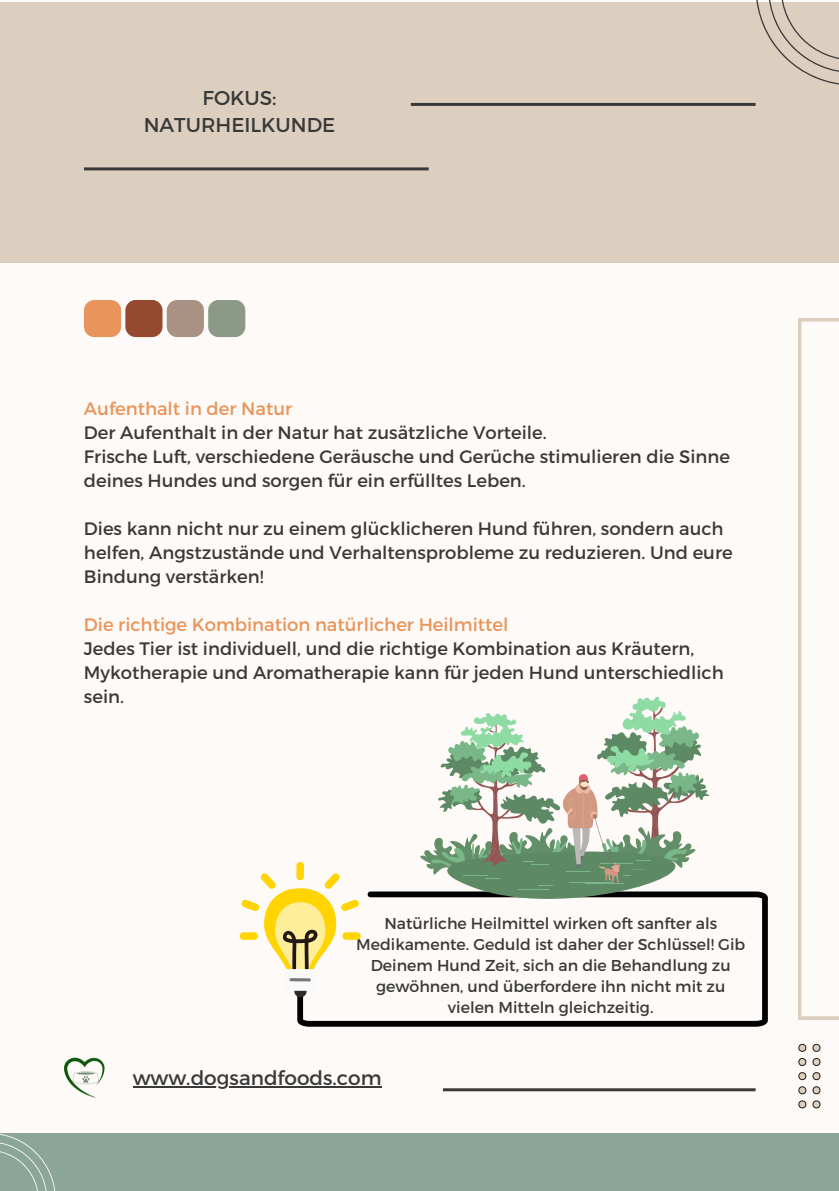
<style>
.page{position:relative;width:839px;height:1191px;background:#fff}
.page>*{position:absolute;margin:0;border:0;box-sizing:border-box;transform-origin:0 0}
.t1{font:20px/27px "Montserrat";color:#393939;text-align:center}
.t2{font:18px/24px "Montserrat";color:#393939}
.t3{font:15.8px/21px "Montserrat";color:#393939;text-align:center}
.s1{color:#e9945a}
</style>
<div class="page">
<div style="left:0;top:0;width:838px;height:1191px;background:#fdfaf7"></div>
<div style="left:0;top:2px;width:838px;height:261px;background:#dccfbf"></div>
<hr style="left:411px;top:103px;width:344px;height:3px;background:#393939">
<hr style="left:84px;top:167px;width:344px;height:3px;background:#393939">
<div style="left:0;top:1133px;width:838px;height:58px;background:#8ba699"></div>
<hr style="left:443px;top:1088px;width:312px;height:3px;background:#393939">
<svg style="left:798px;top:319px;width:40px;height:700px"></svg>
<div style="left:84px;top:300px;width:37px;height:37px;background:#e9945a;border-radius:10px"></div>
<div style="left:125px;top:300px;width:37px;height:37px;background:#95492f;border-radius:10px"></div>
<div style="left:167px;top:300px;width:37px;height:37px;background:#a99284;border-radius:10px"></div>
<div style="left:208px;top:300px;width:37px;height:37px;background:#8b9986;border-radius:10px"></div>
<svg style="left:812px;top:1044px;width:8px;height:8px"></svg>
<svg style="left:812px;top:1058px;width:8px;height:8px"></svg>
<svg style="left:812px;top:1072px;width:8px;height:8px"></svg>
<svg style="left:812px;top:1086px;width:8px;height:8px"></svg>
<svg style="left:812px;top:1101px;width:8px;height:7px"></svg>
<svg style="left:798px;top:1044px;width:8px;height:8px"></svg>
<svg style="left:798px;top:1058px;width:8px;height:8px"></svg>
<svg style="left:798px;top:1072px;width:8px;height:8px"></svg>
<svg style="left:798px;top:1086px;width:8px;height:8px"></svg>
<svg style="left:798px;top:1101px;width:8px;height:7px"></svg>
<svg style="left:0;top:1134px;width:55px;height:57px"></svg>
<svg style="left:756px;top:0;width:82px;height:85px"></svg>
<img style="left:64px;top:1057px;width:41px;height:41px">
<svg style="left:297px;top:891px;width:470px;height:136px"></svg>
<svg style="left:239px;top:862px;width:122px;height:114px"></svg>
<svg style="left:294px;top:991px;width:12px;height:6px"></svg>
<div style="left:284px;top:979px;width:32px;height:12px;background:#f9f9f9;border-radius:5px"></div>
<div style="left:284px;top:969px;width:32px;height:12px;background:#f9f9f9;border-radius:5px"></div>
<hr style="left:289px;top:978px;width:22px;height:3px;background:#787878;border-radius:2px">
<svg style="left:420px;top:696px;width:289px;height:219px"></svg>
<hr style="left:133px;top:1087px;width:248px;height:1px;background:#393939">
<p class="t1" style="left:144px;top:83px;width:193px">FOKUS:<br>NATURHEILKUNDE</p>
<h1 class="t2" style="left:84px;top:395px;width:647px"><span class="s1">Aufenthalt in der Natur<br></span>Der Aufenthalt in der Natur hat zusätzliche Vorteile.<br>Frische Luft, verschiedene Geräusche und Gerüche stimulieren die Sinne deines Hundes und sorgen für ein erfülltes Leben.</h1>
<h2 class="t2" style="left:84px;top:515px;width:650px">Dies kann nicht nur zu einem glücklicheren Hund führen, sondern auch helfen, Angstzustände und Verhaltensprobleme zu reduzieren. Und eure<br>Bindung verstärken!</h2>
<h2 class="t2" style="left:84px;top:611px;width:641px"><span class="s1">Die richtige Kombination natürlicher Heilmittel<br></span>Jedes Tier ist individuell, und die richtige Kombination aus Kräutern, Mykotherapie und Aromatherapie kann für jeden Hund unterschiedlich sein.</h2>
<h2 class="t3" style="left:356px;top:912px;width:390px">Natürliche Heilmittel wirken oft sanfter als Medikamente. Geduld ist daher der Schlüssel! Gib Deinem Hund Zeit, sich an die Behandlung zu gewöhnen, und überfordere ihn nicht mit zu vielen Mitteln gleichzeitig.</h2>
<p class="t1" style="left:133px;top:1064px;width:250px">www.dogsandfoods.com</p>
</div>
